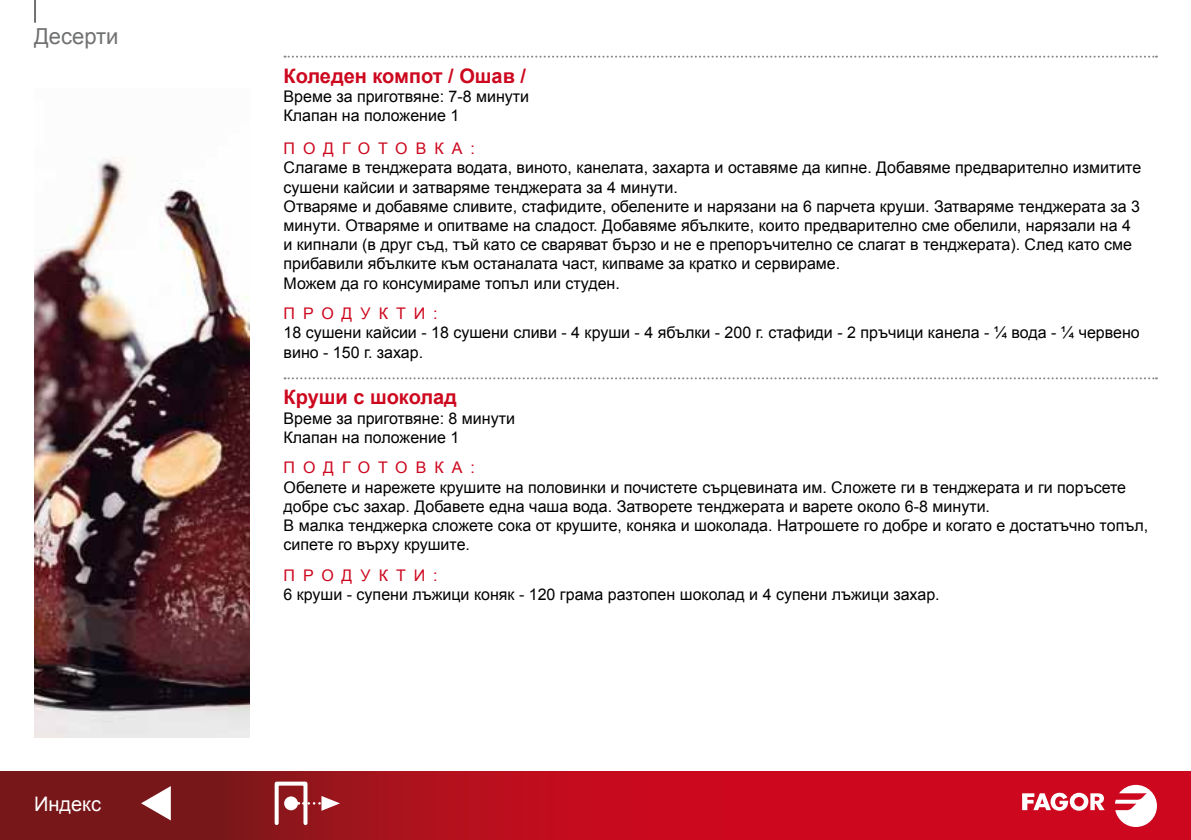
<style>
.page{position:relative;width:1191px;height:840px;background:#fff}
.page>*{position:absolute;margin:0;border:0;box-sizing:border-box;transform-origin:0 0}
.t1{font:22px "Arial";color:#707172}
.t2{font:700 20px "Arial";color:#cd071e}
.t3{font:20px "Arial";color:#fff}
.t4{font:16px/19.2px "Arial";color:#000}
.t5{font:16px "Arial";letter-spacing:.5em;color:#cd071e}
</style>
<div class="page">
<svg style="left:0;top:771px;width:1191px;height:68px"></svg>
<svg style="left:1022px;top:792px;width:82px;height:18px"></svg>
<svg style="left:1115px;top:784px;width:42px;height:42px"></svg>
<hr style="left:34px;top:0;width:2px;height:23px;background:#707172">
<svg style="left:141px;top:785px;width:30px;height:35px"></svg>
<div style="left:275px;top:781px;width:32px;height:43px;border:4px solid #fff"></div>
<div style="left:284px;top:796px;width:14px;height:13px;background:#fff;border-radius:50%"></div>
<svg style="left:298px;top:795px;width:42px;height:15px"></svg>
<svg style="left:284px;top:56px;width:873px;height:2px"></svg>
<svg style="left:284px;top:377px;width:873px;height:2px"></svg>
<img style="left:34px;top:157px;width:215px;height:580px">
<h1 class="t1" style="left:34px;top:22px;width:86px">Десерти</h1>
<p class="t3" style="left:34px;top:790px;width:69px">Индекс</p>
<p class="t2" style="left:283px;top:62px;width:244px">Коледен компот / Ошав /</p>
<p class="t4" style="left:283px;top:87px;width:247px">Време за приготвяне: 7-8 минути<br>Клапан на положение 1</p>
<p class="t5" style="left:283px;top:138px;width:193px">ПОДГОТОВКА:</p>
<p class="t4" style="left:283px;top:158px;width:859px">Слагаме в тенджерата водата, виното, канелата, захарта и оставяме да кипне. Добавяме предварително измитите сушени кайсии и затваряме тенджерата за 4 минути.<br>Отваряме и добавяме сливите, стафидите, обелените и нарязани на 6 парчета круши. Затваряме тенджерата за 3 минути. Отваряме и опитваме на сладост. Добавяме ябълките, които предварително сме обелили, нарязали на 4 и кипнали (в друг съд, тъй като се сваряват бързо и не е препоръчително се слагат в тенджерата). След като сме прибавили ябълките към останалата част, кипваме за кратко и сервираме.<br>Можем да го консумираме топъл или студен.</p>
<p class="t5" style="left:283px;top:303px;width:156px">ПРОДУКТИ:</p>
<p class="t4" style="left:283px;top:323px;width:857px">18 сушени кайсии - 18 сушени сливи - 4 круши - 4 ябълки - 200 г. стафиди - 2 пръчици канела - ¼ вода - ¼ червено вино - 150 г. захар.</p>
<p class="t2" style="left:283px;top:384px;width:175px">Круши с шоколад</p>
<p class="t4" style="left:283px;top:408px;width:233px">Време за приготвяне: 8 минути<br>Клапан на положение 1</p>
<p class="t5" style="left:283px;top:457px;width:193px">ПОДГОТОВКА:</p>
<p class="t4" style="left:283px;top:477px;width:866px">Обелете и нарежете крушите на половинки и почистете сърцевината им. Сложете ги в тенджерата и ги поръсете добре със захар. Добавете една чаша вода. Затворете тенджерата и варете около 6-8 минути.<br>В малка тенджерка сложете сока от крушите, коняка и шоколада. Натрошете го добре и когато е достатъчно топъл, сипете го върху крушите.</p>
<p class="t5" style="left:283px;top:564px;width:156px">ПРОДУКТИ:</p>
<p class="t4" style="left:283px;top:584px;width:657px">6 круши - супени лъжици коняк - 120 грама разтопен шоколад и 4 супени лъжици захар.</p>
</div>
